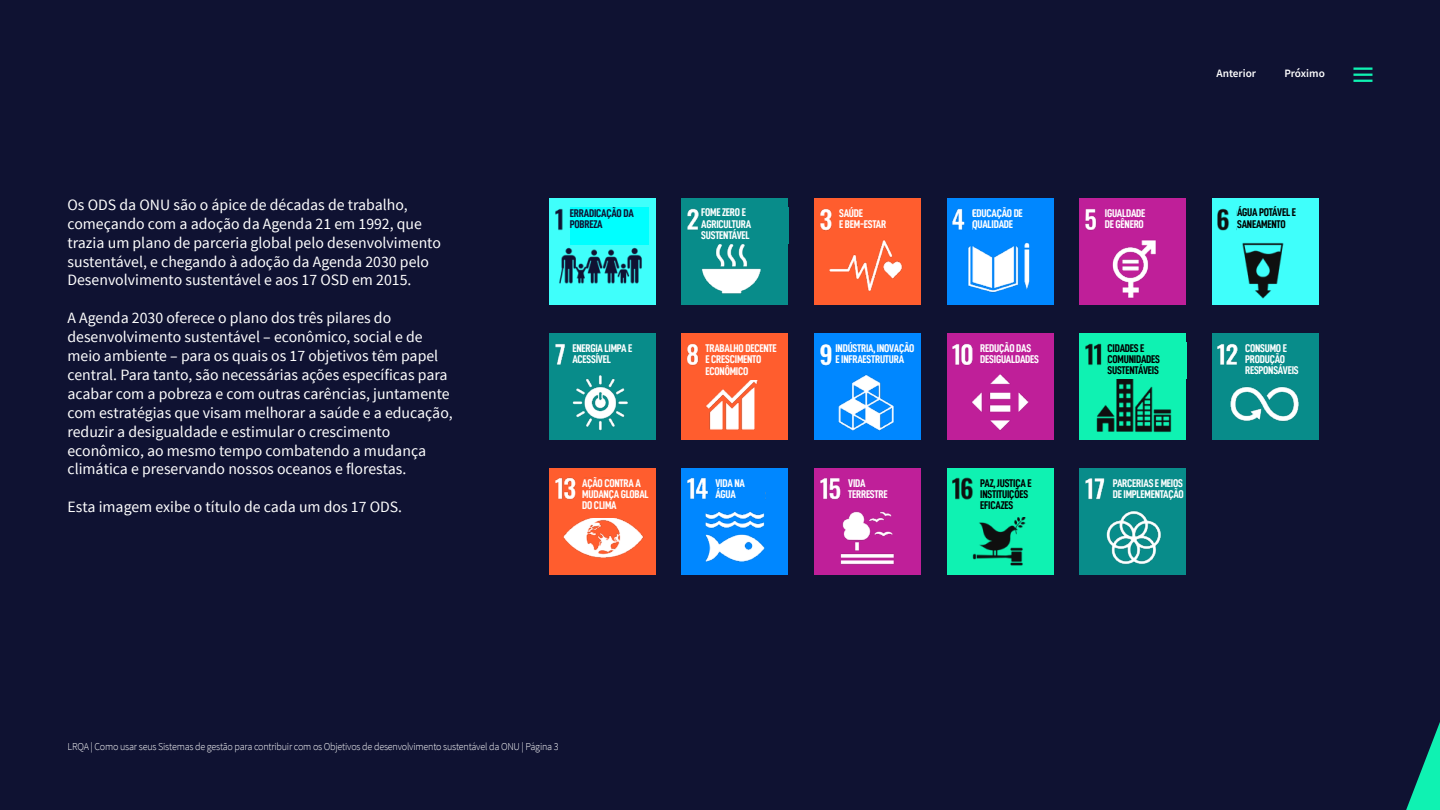
<style>
.page{position:relative;width:1440px;height:810px;background:#0f1232}
.page>*{position:absolute;margin:0;border:0;box-sizing:border-box;transform-origin:0 0}
.t1{font:15.75px/18.9px "Source Sans Pro";color:#fff}
.t2{font:11.25px/11.2px "D DIN Condensed Bold";letter-spacing:-.02em;color:#fff}
.t3{font:11.25px/11.2px "D DIN Condensed Bold";letter-spacing:-.02em;color:#000}
.t4{font:11.25px/11.2px "D DIN Condensed Bold";letter-spacing:-.02em;color:#0f1232}
.t5{font:600 11.25px "Source Sans Pro";color:#fff}
.t6{font:300 10.5px "Source Sans Pro";letter-spacing:-.02em;color:#fff;scale:.96 1}
</style>
<div class="page">
<svg style="left:1406px;top:722px;width:34px;height:88px"></svg>
<hr style="left:1353px;top:67px;width:19px;height:3px;background:#0ff2b2">
<svg style="left:1353px;top:74px;width:19px;height:8px"></svg>
<img style="left:549px;top:198px;width:107px;height:107px">
<img style="left:682px;top:198px;width:106px;height:107px">
<img style="left:814px;top:198px;width:107px;height:107px">
<img style="left:947px;top:198px;width:107px;height:107px">
<img style="left:1080px;top:198px;width:106px;height:107px">
<img style="left:1212px;top:198px;width:106px;height:107px">
<img style="left:549px;top:333px;width:107px;height:107px">
<img style="left:682px;top:333px;width:106px;height:107px">
<img style="left:814px;top:333px;width:107px;height:107px">
<img style="left:947px;top:333px;width:107px;height:107px">
<img style="left:1080px;top:333px;width:106px;height:107px">
<img style="left:1212px;top:333px;width:106px;height:107px">
<img style="left:549px;top:468px;width:107px;height:107px">
<img style="left:682px;top:468px;width:106px;height:107px">
<img style="left:814px;top:468px;width:107px;height:107px">
<img style="left:1080px;top:468px;width:106px;height:107px">
<img style="left:947px;top:468px;width:107px;height:107px">
<div style="left:570px;top:207px;width:79px;height:38px;background:#0ff"></div>
<div style="left:701px;top:207px;width:88px;height:37px;background:#088c8a"></div>
<div style="left:839px;top:207px;width:77px;height:26px;background:#ff5d2e"></div>
<div style="left:973px;top:207px;width:75px;height:31px;background:#0087ff"></div>
<div style="left:1105px;top:207px;width:42px;height:26px;background:#bf1f99"></div>
<div style="left:980px;top:343px;width:68px;height:27px;background:#bf1f99"></div>
<div style="left:835px;top:343px;width:82px;height:26px;background:#0087ff"></div>
<div style="left:706px;top:343px;width:81px;height:37px;background:#ff5d2e"></div>
<div style="left:572px;top:343px;width:82px;height:26px;background:#088c8a"></div>
<div style="left:715px;top:478px;width:50px;height:25px;background:#0087ff"></div>
<div style="left:582px;top:478px;width:73px;height:40px;background:#ff5d2e"></div>
<div style="left:848px;top:478px;width:42px;height:25px;background:#bf1f99"></div>
<div style="left:1113px;top:478px;width:71px;height:32px;background:#088c8a"></div>
<div style="left:1245px;top:342px;width:67px;height:40px;background:#088c8a"></div>
<div style="left:1108px;top:342px;width:78px;height:37px;background:#0ff2b2"></div>
<div style="left:1237px;top:207px;width:66px;height:26px;background:#3ffffb"></div>
<div style="left:980px;top:478px;width:66px;height:39px;background:#0ff2b2"></div>
<p class="t1" style="left:68px;top:195px;width:375px">Os ODS da ONU são o ápice de décadas de trabalho, começando com a adoção da Agenda 21 em 1992, que trazia um plano de parceria global pelo desenvolvimento sustentável, e chegando à adoção da Agenda 2030 pelo Desenvolvimento sustentável e aos 17 OSD em 2015.</p>
<p class="t1" style="left:68px;top:309px;width:387px">A Agenda 2030 oferece o plano dos três pilares do desenvolvimento sustentável – econômico, social e de meio ambiente – para os quais os 17 objetivos têm papel central. Para tanto, são necessárias ações específicas para acabar com a pobreza e com outras carências, juntamente com estratégias que visam melhorar a saúde e a educação, reduzir a desigualdade e estimular o crescimento econômico, ao mesmo tempo combatendo a mudança climática e preservando nossos oceanos e florestas.</p>
<p class="t1" style="left:68px;top:498px;width:336px">Esta imagem exibe o título de cada um dos 17 ODS.</p>
<p class="t5" style="left:1216px;top:66px;width:41px">Anterior</p>
<p class="t5" style="left:1284px;top:66px;width:42px">Próximo</p>
<p class="t4" style="left:570px;top:207px;width:65px">ERRADICAÇÃO DA<br>POBREZA</p>
<p class="t2" style="left:701px;top:207px;width:51px">FOME ZERO E<br>AGRICULTURA<br>SUSTENTÁVEL</p>
<p class="t2" style="left:839px;top:207px;width:48px">SAÚDE<br>E BEM-ESTAR</p>
<p class="t2" style="left:973px;top:207px;width:52px">EDUCAÇÃO DE<br>QUALIDADE</p>
<p class="t2" style="left:1105px;top:207px;width:42px">IGUALDADE<br>DE GÊNERO</p>
<p class="t2" style="left:572px;top:342px;width:61px">ENERGIA LIMPA E<br>ACESSÍVEL</p>
<p class="t2" style="left:706px;top:342px;width:73px">TRABALHO DECENTE<br>E CRESCIMENTO<br>ECONÔMICO</p>
<p class="t2" style="left:835px;top:342px;width:81px">INDÚSTRIA, INOVAÇÃO<br>E INFRAESTRUTURA</p>
<p class="t2" style="left:980px;top:342px;width:60px">REDUÇÃO DAS<br>DESIGUALDADES</p>
<p class="t3" style="left:1108px;top:342px;width:54px">CIDADES E<br>COMUNIDADES<br>SUSTENTÁVEIS</p>
<p class="t2" style="left:582px;top:477px;width:68px">AÇÃO CONTRA A<br>MUDANÇA GLOBAL<br>DO CLIMA</p>
<p class="t2" style="left:848px;top:477px;width:41px">VIDA<br>TERRESTRE</p>
<p class="t2" style="left:1113px;top:477px;width:73px">PARCERIAS E MEIOS<br>DE IMPLEMENTAÇÃO</p>
<p class="t3" style="left:980px;top:477px;width:53px">PAZ, JUSTIÇA E<br>INSTITUIÇÕES<br>EFICAZES</p>
<p class="t2" style="left:715px;top:477px;width:31px">VIDA NA<br>ÁGUA</p>
<p class="t3" style="left:1237px;top:207px;width:60px">ÁGUA POTÁVEL E<br>SANEAMENTO</p>
<p class="t2" style="left:1245px;top:342px;width:55px">CONSUMO E<br>PRODUÇÃO<br>RESPONSÁVEIS</p>
<p class="t6" style="left:68px;top:741px;width:513px">LRQA | Como usar seus Sistemas de gestão para contribuir com os Objetivos de desenvolvimento sustentável da ONU | Página 3</p>
</div>
